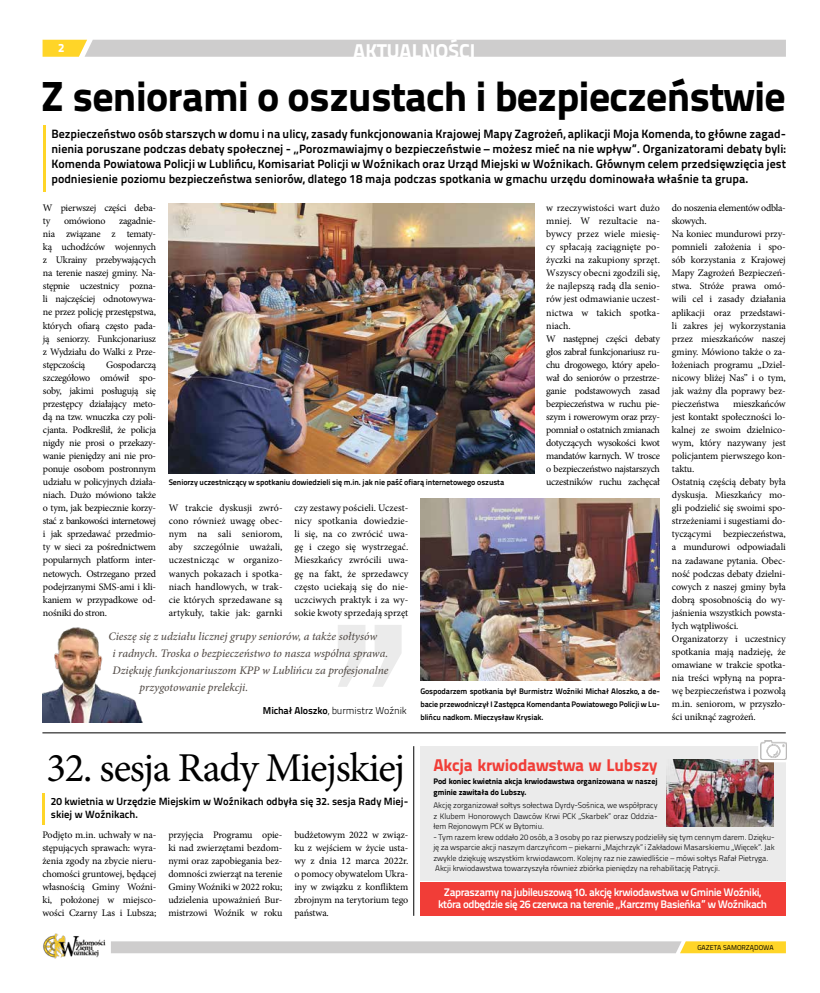
<style>
.page{position:relative;width:820px;height:993px;background:#fff}
.page>*{position:absolute;margin:0;border:0;box-sizing:border-box;transform-origin:0 0}
.t1{font:42px "Titillium Text 22 L 999 wt";letter-spacing:-.02em;color:#000}
.t2{font:41px "Minion Pro";letter-spacing:-.03em;color:#000}
.t3{font:20px "Titillium Text 22 L 999 wt";color:#fff}
.t4{font:17px "Titillium Text 22 L 999 wt";letter-spacing:-.01em;color:#f13d37}
.t5{font:12px/15px "Titillium Text 22 L 800 wt";color:#000;text-align:justify}
.t6{font:12px "Titillium Text 22 L 999 wt";color:#fff}
.t7{font:italic 500 11.5px "Minion Pro";letter-spacing:-.005em;color:#544d48}
.t8{font:11px/12px "Titillium Text 22 L 800 wt";letter-spacing:-.04em;color:#fff;text-align:center}
.t9{font:10.5px/13px "Titillium Text 22 L 800 wt";color:#000}
.t10{font:10px/13px "Minion Pro";letter-spacing:-.01em;color:#000;text-align:justify}
.t11{font:10px "Titillium Text 22 L 250 wt";letter-spacing:-.01em;color:#000}
.t12{font:10px "Minion Pro";letter-spacing:-.03em;color:#000}
.t13{font:8px/10.5px "Titillium Text 22 L 250 wt";letter-spacing:-.01em;color:#000;text-align:justify}
.t14{font:8px/13px "Titillium Text 22 L 800 wt";letter-spacing:-.01em;color:#000;text-align:justify}
.t15{font:8px/10.5px "Titillium Text 22 L 999 wt";letter-spacing:-.01em;color:#000}
.t16{font:7px "Titillium Text 22 L 400 wt";color:#000}
.s1{font-family:"Titillium Text 22 L 800 wt"}
</style>
<div class="page">
<img style="left:43px;top:933px;width:63px;height:24px">
<svg style="left:111px;top:941px;width:674px;height:11px;background:#d7d0b6"></svg>
<svg style="left:43px;top:40px;width:742px;height:17px;background:#d1cec5"></svg>
<hr style="left:42px;top:732px;width:743px;height:1px;background:#000">
<hr style="left:413px;top:746px;width:1px;height:169px;background:#000">
<hr style="left:42px;top:793px;width:3px;height:31px;background:#ffd528">
<div style="left:420px;top:746px;width:366px;height:134px;background:#ebebeb"></div>
<img style="left:168px;top:203px;width:366px;height:270px">
<img style="left:420px;top:498px;width:239px;height:182px">
<hr style="left:43px;top:125px;width:3px;height:67px;background:#ffd528">
<img style="left:666px;top:759px;width:106px;height:66px">
<svg style="left:758px;top:741px;width:30px;height:21px"></svg>
<img style="left:760px;top:740px;width:26px;height:19px">
<svg style="left:338px;top:625px;width:63px;height:61px"></svg>
<img style="left:43px;top:627px;width:100px;height:95px">
<div style="left:420px;top:881px;width:365px;height:34px;background:#f13d37"></div>
<p class="t6" style="left:58px;top:39px;width:8px">2</p>
<h3 class="t3" style="left:353px;top:35px;width:123px">AKTUALNOŚCI</h3>
<h1 class="t1" style="left:40px;top:63px;width:746px">Z seniorami o oszustach i bezpieczeństwie</h1>
<p class="t5" style="left:51px;top:126px;width:735px">Bezpieczeństwo osób starszych w domu i na ulicy, zasady funkcjonowania Krajowej Mapy Zagrożeń, aplikacji Moja Komenda, to główne zagad&shy;nienia poruszane podczas debaty społecznej - „Porozmawiajmy o bezpieczeństwie – możesz mieć na nie wpływ”. Organizatorami debaty byli:<br>Komenda Powiatowa Policji w Lublińcu, Komisariat Policji w Woźnikach oraz Urząd Miejski w Woźnikach. Głównym celem przedsięwzięcia jest podniesienie poziomu bezpieczeństwa seniorów, dlatego 18 maja podczas spotkania w gmachu urzędu dominowała właśnie ta grupa.</p>
<p class="t10" style="left:43px;top:201px;width:115px">W pierwszej części deba&shy;ty</p>
<p class="t10" style="left:546px;top:201px;width:115px;text-align:left">w rzeczywistości wart dużo mniej. W rezultacie na&shy;bywcy przez wiele miesię&shy;cy spłacają zaciągnięte po&shy;życzki na zakupiony sprzęt.<br>Wszyscy obecni zgodzili się, że najlepszą radą dla senio&shy;rów jest odmawianie uczest&shy;nictwa w takich spotka&shy;niach.<br>W następnej części debaty głos zabrał funkcjonariusz ru&shy;chu drogowego, który apelo&shy;wał do seniorów o przestrze&shy;ganie podstawowych zasad bezpieczeństwa w ruchu pie&shy;szym i rowerowym oraz przy&shy;pomniał o ostatnich zmianach dotyczących wysokości kwot mandatów karnych. W trosce o bezpieczeństwo najstarszych uczestników ruchu zachęcał</p>
<p class="t10" style="left:671px;top:201px;width:115px;text-align:left">do noszenia elementów odbla&shy;skowych.<br>Na koniec mundurowi przy&shy;pomnieli założenia i spo&shy;sób korzystania z Krajowej<br>Mapy Zagrożeń Bezpieczeń&shy;stwa. Stróże prawa omó&shy;wili cel i zasady działania aplikacji oraz przedstawi&shy;li zakres jej wykorzystania przez mieszkańców naszej gminy. Mówiono także o za&shy;łożeniach programu „Dziel&shy;nicowy bliżej Nas” i o tym, jak ważny dla poprawy bez&shy;pieczeństwa</p>
<p class="t10" style="left:43px;top:214px;width:115px;text-indent:76px">zagadnie&shy;nia związane z tematy&shy;ką uchodźców wojennych z Ukrainy przebywających na terenie naszej gminy. Na&shy;stępnie uczestnicy pozna&shy;li najczęściej odnotowywa&shy;ne przez policję przestępstwa, których ofiarą często pada&shy;ją seniorzy. Funkcjonariusz z Wydziału do Walki z Prze&shy;stępczością</p>
<p class="t12" style="left:64px;top:214px;width:43px">omówiono</p>
<p class="t10" style="left:43px;top:358px;width:115px;text-indent:63px">Gospodarczą szczegółowo omówił spo&shy;soby, jakimi posługują się przestępcy działający meto&shy;dą na tzw. wnuczka czy poli&shy;cjanta. Podkreślił, że policja nigdy nie prosi o przekazy&shy;wanie pieniędzy ani nie pro&shy;ponuje osobom postronnym udziału w policyjnych działa&shy;niach. Dużo mówiono także o tym, jak bezpiecznie korzy&shy;stać z bankowości internetowej i jak sprzedawać przedmio&shy;ty w sieci za pośrednictwem popularnych platform inter&shy;netowych. Ostrzegano przed podejrzanymi SMS-ami i kli&shy;kaniem w przypadkowe od&shy;nośniki do stron.</p>
<p class="t10" style="left:671px;top:397px;width:115px;text-align:left;text-indent:61px">mieszkańców jest kontakt społeczności lo&shy;kalnej ze swoim dzielnico&shy;wym, który nazywany jest policjantem pierwszego kon&shy;taktu.<br>Ostatnią częścią debaty była dyskusja. Mieszkańcy mo&shy;gli podzielić się swoimi spo&shy;strzeżeniami i sugestiami do&shy;tyczącymi bezpieczeństwa, a mundurowi odpowiadali na zadawane pytania. Obec&shy;ność podczas debaty dzielni&shy;cowych z naszej gminy była dobrą sposobnością do wy&shy;jaśnienia wszystkich powsta&shy;łych wątpliwości.<br>Organizatorzy i uczestnicy spotkania mają nadzieję, że omawiane w trakcie spotka&shy;nia treści wpłyną na popra&shy;wę bezpieczeństwa i pozwolą m.in. seniorom, w przyszło&shy;ści uniknąć zagrożeń.</p>
<p class="t14" style="left:169px;top:475px;width:337px">Seniorzy uczestniczący w spotkaniu dowiedzieli się m.in. jak nie paść ofiarą internetowego oszusta</p>
<p class="t10" style="left:169px;top:501px;width:115px">W trakcie dyskusji zwró&shy;cono również uwagę obec&shy;nym na sali seniorom, aby szczególnie uważali, uczestnicząc w organizo&shy;wanych pokazach i spotka&shy;niach handlowych, w trak&shy;cie których sprzedawane są artykuły, takie jak: garnki</p>
<p class="t10" style="left:294px;top:501px;width:115px">czy zestawy pościeli. Uczest&shy;nicy spotkania dowiedzie&shy;li się, na co zwrócić uwa&shy;gę i czego się wystrzegać.<br>Mieszkańcy zwrócili uwa&shy;gę na fakt, że sprzedawcy często uciekają się do nie&shy;uczciwych praktyk i za wy&shy;sokie kwoty sprzedają sprzęt</p>
<p class="t7" style="left:108px;top:628px;width:270px">Cieszę się z udziału licznej grupy seniorów, a także sołtysów</p>
<p class="t7" style="left:112px;top:645px;width:277px">i radnych. Troska o bezpieczeństwo to nasza wspólna sprawa.</p>
<p class="t7" style="left:112px;top:662px;width:277px">Dziękuję funkcjonariuszom KPP w Lublińcu za profesjonalne</p>
<p class="t7" style="left:139px;top:679px;width:110px">przygotowanie prelekcji.</p>
<p class="t11" style="left:263px;top:703px;width:145px"><span class="s1">Michał Aloszko</span>, burmistrz Woźnik</p>
<p class="t14" style="left:420px;top:684px;width:241px">Gospodarzem spotkania był Burmistrz Woźniki Michał Aloszko, a de&shy;bacie przewodniczył I Zastępca Komendanta Powiatowego Policji w Lu&shy;blińcu nadkom. Mieczysław Krysiak.</p>
<h2 class="t2" style="left:46px;top:740px;width:360px">32. sesja Rady Miejskiej</h2>
<p class="t9" style="left:51px;top:793px;width:358px">20 kwietnia w Urzędzie Miejskim w Woźnikach odbyła się 32. sesja Rady Miej&shy;skiej w Woźnikach.</p>
<p class="t10" style="left:42px;top:827px;width:115px">Podjęto m.in. uchwały w na&shy;stępujących sprawach: wyra&shy;żenia zgody na zbycie nieru&shy;chomości gruntowej, będącej własnością Gminy Woźni&shy;ki, położonej w miejsco&shy;wości Czarny Las i Lubsza;</p>
<p class="t10" style="left:168px;top:827px;width:115px">przyjęcia Programu opie&shy;ki nad zwierzętami bezdom&shy;nymi oraz zapobiegania bez&shy;domności zwierząt na terenie Gminy Woźniki w 2022 roku; udzielenia upoważnień Bur&shy;mistrzowi Woźnik w roku</p>
<p class="t10" style="left:294px;top:827px;width:115px">budżetowym 2022 w związ&shy;ku z wejściem w życie usta&shy;wy z dnia 12 marca 2022r. o pomocy obywatelom Ukra&shy;iny w związku z konfliktem zbrojnym na terytorium tego państwa.</p>
<h3 class="t4" style="left:433px;top:751px;width:225px">Akcja krwiodawstwa w Lubszy</h3>
<p class="t15" style="left:433px;top:775px;width:225px">Pod koniec kwietnia akcja krwiodawstwa organizowana w naszej gminie zawitała do Lubszy.</p>
<p class="t13" style="left:433px;top:799px;width:225px">Akcję zorganizował sołtys sołectwa Dyrdy-Sośnica, we współpracy z Klubem Honorowych Dawców Krwi PCK „Skarbek” oraz Oddzia&shy;łem Rejonowym PCK w Bytomiu.</p>
<p class="t13" style="left:433px;top:830px;width:342px;text-align:left">- Tym razem krew oddało 20 osób, a 3 osoby po raz pierwszy podzieliły się tym cennym darem. Dzięku&shy;ję za wsparcie akcji naszym darczyńcom – piekarni „Majchrzyk” i Zakładowi Masarskiemu „Więcek”. Jak zwykle dziękuję wszystkim krwiodawcom. Kolejny raz nie zawiedliście – mówi sołtys Rafał Pietryga.<br>Akcji krwiodawstwa towarzyszyła również zbiórka pieniędzy na rehabilitację Patrycji.</p>
<p class="t8" style="left:438px;top:885px;width:330px">Zapraszamy na jubileuszową 10. akcję krwiodawstwa w Gminie Woźniki, która odbędzie się 26 czerwca na terenie „Karczmy Basieńka” w Woźnikach</p>
<p class="t16" style="left:697px;top:941px;width:78px">GAZETA SAMORZĄDOWA</p>
</div>
